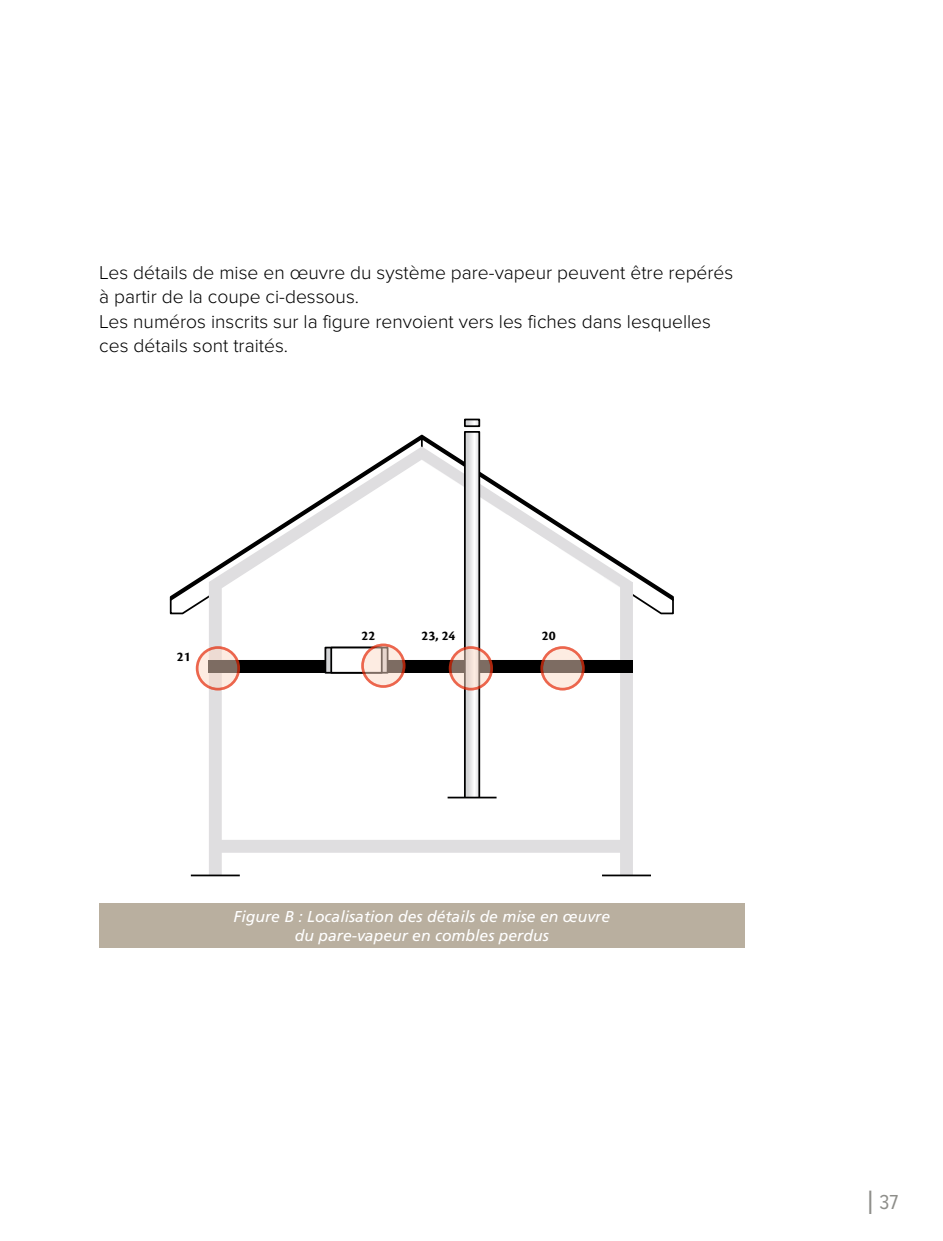
<style>
.page{position:relative;width:943px;height:1241px;background:#fff}
.page>*{position:absolute;margin:0;border:0;box-sizing:border-box;transform-origin:0 0}
.t1{font:21px "Proxima Nova Cond";color:#8e8e8a}
.t2{font:300 19.25px/24.5px "Proxima Nova";color:#000}
.t3{font:italic 15.75px/18.9px "Frutiger LT Std";color:#fff;text-align:center}
.t4{font:700 14px "Cronos Pro";color:#000}
.s1{font-weight:300;font-size:35px}
</style>
<div class="page">
<div style="left:99px;top:902px;width:645px;height:45px;background:#b9af9f"></div>
<svg style="left:169px;top:435px;width:505px;height:180px"></svg>
<svg style="left:209px;top:446px;width:424px;height:428px"></svg>
<div style="left:209px;top:659px;width:424px;height:13px;background:#000"></div>
<svg style="left:467px;top:421px;width:10px;height:3px"></svg>
<div style="left:464px;top:418px;width:16px;height:9px;border:2px solid #000"></div>
<svg style="left:467px;top:434px;width:10px;height:361px"></svg>
<div style="left:464px;top:431px;width:16px;height:367px;border:2px solid #000"></div>
<div style="left:325px;top:647px;width:62px;height:25px;background:#d4d5d7"></div>
<div style="left:324px;top:646px;width:64px;height:27px;border:2px solid #000"></div>
<div style="left:331px;top:647px;width:51px;height:25px;background:#fff"></div>
<div style="left:330px;top:646px;width:52px;height:27px;border:2px solid #000"></div>
<hr style="left:602px;top:874px;width:49px;height:2px;background:#000">
<hr style="left:191px;top:874px;width:49px;height:2px;background:#000">
<hr style="left:447px;top:796px;width:49px;height:2px;background:#000">
<svg style="left:197px;top:647px;width:42px;height:42px"></svg>
<div style="left:196px;top:646px;width:44px;height:44px;border:3px solid #e63312;border-radius:50%"></div>
<svg style="left:450px;top:647px;width:41px;height:42px"></svg>
<div style="left:449px;top:646px;width:44px;height:44px;border:3px solid #e63312;border-radius:50%"></div>
<svg style="left:541px;top:647px;width:42px;height:42px"></svg>
<div style="left:540px;top:646px;width:44px;height:44px;border:3px solid #e63312;border-radius:50%"></div>
<svg style="left:362px;top:644px;width:42px;height:42px"></svg>
<div style="left:361px;top:643px;width:44px;height:44px;border:3px solid #e63312;border-radius:50%"></div>
<p class="t2" style="left:99px;top:260px;width:635px">Les détails de mise en œuvre du système pare-vapeur peuvent être repérés à partir de la coupe ci-dessous.<br>Les numéros inscrits sur la figure renvoient vers les fiches dans lesquelles ces détails sont traités.</p>
<p class="t4" style="left:177px;top:648px;width:15px">21</p>
<p class="t4" style="left:361px;top:627px;width:15px">22</p>
<p class="t4" style="left:421px;top:627px;width:36px">23, 24</p>
<p class="t4" style="left:541px;top:627px;width:15px">20</p>
<p class="t3" style="left:233px;top:906px;width:378px">Figure B : Localisation des détails de mise en œuvre du pare-vapeur en combles perdus</p>
<p class="t1" style="left:866px;top:1190px;width:33px"><span class="s1">I</span> 37</p>
</div>
